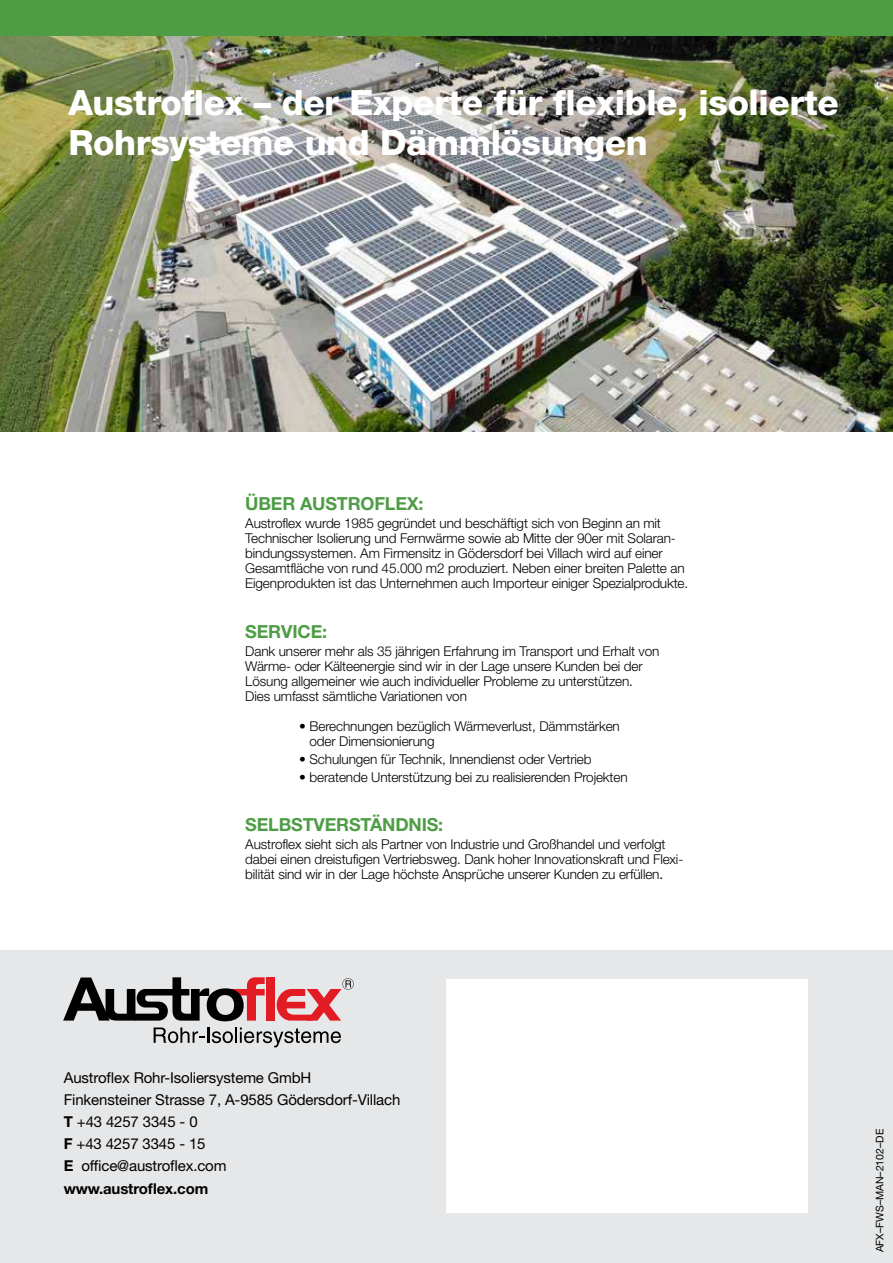
<style>
.page{position:relative;width:893px;height:1263px;background:#fff}
.page>*{position:absolute;margin:0;border:0;box-sizing:border-box;transform-origin:0 0}
.t1{font:800 34.95px/39.5px "Helvetica Neue LT Std";letter-spacing:-.01em;color:#fff}
.t2{font:700 18px "Helvetica Neue LT Std";letter-spacing:-.01em;color:#4e9d45}
.t3{font:15px/22px "Helvetica Neue LT Std";letter-spacing:-.01em;color:#000}
.t4{font:300 13.5px/15px "Helvetica Neue LT Std";letter-spacing:-.01em;color:#000}
.t5{font:10.5px "Helvetica Neue LT Std";color:#000}
.s1{font-weight:400}
.s2{font-weight:700}
</style>
<div class="page">
<img style="left:0;top:36px;width:893px;height:396px">
<div style="left:0;top:0;width:893px;height:36px;background:#4e9d45"></div>
<div style="left:0;top:950px;width:893px;height:313px;background:#e6e7e8"></div>
<svg style="left:63px;top:977px;width:291px;height:70px"></svg>
<div style="left:446px;top:979px;width:361px;height:234px;background:#fff"></div>
<h1 class="t1" style="left:68px;top:83px;width:772px">Austroflex – der Experte für flexible, isolierte<br>Rohrsysteme und Dämmlösungen</h1>
<h2 class="t2" style="left:245px;top:493px;width:180px">ÜBER AUSTROFLEX:</h2>
<p class="t4" style="left:245px;top:516px;width:444px">Austroflex wurde 1985 gegründet und beschäftigt sich von Beginn an mit Technischer Isolierung und Fernwärme sowie ab Mitte der 90er mit Solaran&shy;bindungssystemen. Am Firmensitz in Gödersdorf bei Villach wird auf einer Gesamtfläche von rund 45.000 m2 produziert. Neben einer breiten Palette an Eigenprodukten ist das Unternehmen auch Importeur einiger Spezialprodukte.</p>
<h2 class="t2" style="left:245px;top:620px;width:83px">SERVICE:</h2>
<p class="t4" style="left:245px;top:643px;width:416px">Dank unserer mehr als 35 jährigen Erfahrung im Transport und Erhalt von Wärme- oder Kälteenergie sind wir in der Lage unsere Kunden bei der Lösung allgemeiner wie auch individueller Probleme zu unterstützen.<br>Dies umfasst sämtliche Variationen von</p>
<p class="t4" style="left:310px;top:718px;width:312px;text-indent:-10px">• Berechnungen bezüglich Wärmeverlust, Dämmstärken oder Dimensionierung</p>
<p class="t4" style="left:299px;top:751px;width:294px">• Schulungen für Technik, Innendienst oder Vertrieb</p>
<p class="t4" style="left:299px;top:769px;width:330px">• beratende Unterstützung bei zu realisierenden Projekten</p>
<h2 class="t2" style="left:245px;top:814px;width:24px">SELBST</h2>
<h2 class="t2" style="left:314px;top:814px;width:24px">VERST</h2>
<h2 class="t2" style="left:370px;top:814px;width:75px">ÄNDNIS:</h2>
<p class="t4" style="left:245px;top:836px;width:440px">Austroflex sieht sich als Partner von Industrie und Großhandel und verfolgt dabei einen dreistufigen Vertriebsweg. Dank hoher Innovationskraft und Flexi&shy;bilität sind wir in der Lage höchste Ansprüche unserer Kunden zu erfüllen<span class="s1">.</span></p>
<p class="t3" style="left:64px;top:1067px;width:338px">Austroflex Rohr-Isoliersysteme GmbH<br>Finkensteiner Strasse 7, A-9585 Gödersdorf-Villach<br><span class="s2">T</span> +43 4257 3345 - 0<br><span class="s2">F</span> +43 4257 3345 - 15<br><span class="s2">E</span> office@austroflex.com<br><span class="s2">WWW.AUSTROFLEX.COM</span></p>
<p class="t5" style="left:873px;top:1252px;width:125px;rotate:-90deg">AFX–FWS–MAN–2102–DE</p>
</div>
